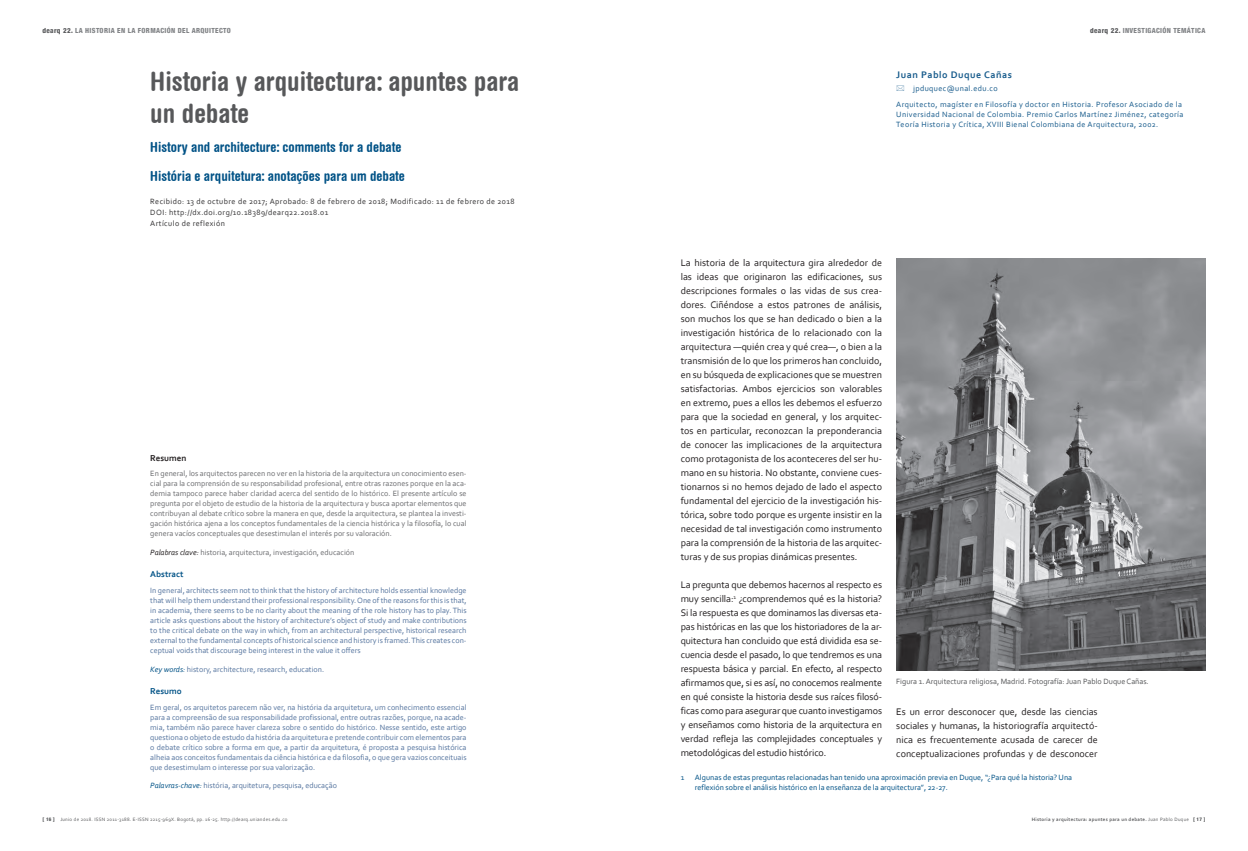
<style>
.page{position:relative;width:1248px;height:851px;background:#fff}
.page>*{position:absolute;margin:0;border:0;box-sizing:border-box;transform-origin:0 0}
.t1{font:700 condensed 27px/32px "Helvetica Rounded";color:#57585a}
.t2{font:700 condensed 14px/29.3px "Helvetica Rounded";color:#015286}
.t3{font:10px/14px "Corbel";color:#231f20;text-align:justify}
.t4{font:700 10px "Corbel";letter-spacing:.05em;color:#165a8b}
.t5{font:700 9px "Corbel";color:#015286}
.t6{font:700 9px "Corbel";color:#231f20}
.t7{font:8px/10px "Corbel";color:#56759f;text-align:justify}
.t8{font:8px/10px "Corbel";color:#6c6d70;text-align:justify}
.t9{font:8px/15.7px "Corbel";letter-spacing:.05em;color:#165a8b}
.t10{font:8px/10px "Corbel";color:#015286}
.t11{font:8px/11px "Corbel";letter-spacing:.05em;color:#333233}
.t12{font:8px "Corbel";color:#57585a}
.t13{font:800 condensed 7px "Helvetica 87";letter-spacing:.05em;color:#808285}
.t14{font:5px "Corbel";letter-spacing:.05em;color:#57585a}
.t15{font:700 5px "Corbel";letter-spacing:.05em;color:#57585a}
.s1{color:#57585a}
.s2{font-style:italic;color:#231f20}
.s3{font-style:italic;color:#015286}
.s4{font-family:"Helvetica 87";font-weight:800;font-stretch:condensed}
.s5{font-weight:400}
</style>
<div class="page">
<img style="left:896px;top:258px;width:309px;height:412px">
<p class="t13" style="left:43px;top:27px;width:190px"><span class="s1">dearq 22.</span> LA HISTORIA EN LA FORMACIÓN DEL ARQUITECTO</p>
<h1 class="t1" style="left:150px;top:65px;width:370px">Historia y arquitectura: apuntes para un debate</h1>
<h2 class="t2" style="left:150px;top:132px;width:256px">History and architecture: comments for a debate<br>História e arquitetura: anotações para um debate</h2>
<p class="t11" style="left:150px;top:195px;width:366px">Recibido: 13 de octubre de 2017; Aprobado: 8 de febrero de 2018; Modificado: 11 de febrero de 2018<br>DOI: http://dx.doi.org/10.18389/dearq22.2018.01<br>Artículo de reflexión</p>
<p class="t6" style="left:150px;top:452px;width:38px">Resumen</p>
<p class="t8" style="left:150px;top:468px;width:318px">En general, los arquitectos parecen no ver en la historia de la arquitectura un conocimiento esen&shy;cial para la comprensión de su responsabilidad profesional, entre otras razones porque en la aca&shy;demia tampoco parece haber claridad acerca del sentido de lo histórico. El presente artículo se pregunta por el objeto de estudio de la historia de la arquitectura y busca aportar elementos que contribuyan al debate crítico sobre la manera en que, desde la arquitectura, se plantea la investi&shy;gación histórica ajena a los conceptos fundamentales de la ciencia histórica y la filosofía, lo cual genera vacíos conceptuales que desestimulan el interés por su valoración.</p>
<p class="t8" style="left:150px;top:547px;width:205px"><span class="s2">Palabras clave:</span> historia, arquitectura, investigación, educación</p>
<p class="t5" style="left:150px;top:568px;width:35px">Abstract</p>
<p class="t7" style="left:150px;top:585px;width:318px">In general, architects seem not to think that the history of architecture holds essential knowledge that will help them understand their professional responsibility. One of the reasons for this is that, in academia, there seems to be no clarity about the meaning of the role history has to play. This article asks questions about the history of architecture’s object of study and make contributions to the critical debate on the way in which, from an architectural perspective, historical research external to the fundamental concepts of historical science and history is framed. This creates con&shy;ceptual voids that discourage being interest in the value it offers</p>
<p class="t7" style="left:150px;top:663px;width:175px"><span class="s3">Key words:</span> history, architecture, research, education.</p>
<p class="t5" style="left:150px;top:685px;width:33px">Resumo</p>
<p class="t7" style="left:150px;top:701px;width:318px">Em geral, os arquitetos parecem não ver, na história da arquitetura, um conhecimento essencial para a compreensão de sua responsabilidade profissional, entre outras razões, porque, na acade&shy;mia, também não parece haver clareza sobre o sentido do histórico. Nesse sentido, este artigo questiona o objeto de estudo da história da arquitetura e pretende contribuir com elementos para o debate crítico sobre a forma em que, a partir da arquitetura, é proposta a pesquisa histórica alheia aos conceitos fundamentais da ciência histórica e da filosofia, o que gera vazios conceituais que desestimulam o interesse por sua valorização.</p>
<p class="t7" style="left:150px;top:780px;width:188px"><span class="s3">Palavras-chave:</span> história, arquitetura, pesquisa, educação</p>
<p class="t14" style="left:43px;top:816px;width:246px"><span class="s4">[ 16 ]</span> Junio de 2018. ISSN 2011-3188. E-ISSN 2215-969X. Bogotá, pp. 16-25. http://dearq.uniandes.edu.co</p>
<p class="t13" style="left:1089px;top:27px;width:117px"><span class="s1">dearq 22.</span> INVESTIGACIÓN TEMÁTICA</p>
<p class="t4" style="left:896px;top:69px;width:117px">Juan Pablo Duque Cañas</p>
<p class="t9" style="left:896px;top:80px;width:287px;text-indent:17px">jpduquec@unal.edu.co<br>Arquitecto, magíster en Filosofía y doctor en Historia. Profesor Asociado de la</p>
<p class="t9" style="left:896px;top:109px;width:288px;line-height:10px">Universidad Nacional de Colombia. Premio Carlos Martínez Jiménez, categoría<br>Teoría Historia y Crítica, XVIII Bienal Colombiana de Arquitectura, 2002.</p>
<p class="t3" style="left:680px;top:255px;width:203px">La historia de la arquitectura gira alrededor de las ideas que originaron las edificaciones, sus descripciones formales o las vidas de sus crea&shy;dores. Ciñéndose a estos patrones de análisis, son muchos los que se han dedicado o bien a la investigación histórica de lo relacionado con la arquitectura —quién crea y qué crea—, o bien a la transmisión de lo que los primeros han concluido, en su búsqueda de explicaciones que se muestren satisfactorias. Ambos ejercicios son valorables en extremo, pues a ellos les debemos el esfuerzo para que la sociedad en general, y los arquitec&shy;tos en particular, reconozcan la preponderancia de conocer las implicaciones de la arquitectura como protagonista de los aconteceres del ser hu&shy;mano en su historia. No obstante, conviene cues&shy;tionarnos si no hemos dejado de lado el aspecto fundamental del ejercicio de la investigación his&shy;tórica, sobre todo porque es urgente insistir en la necesidad de tal investigación como instrumento para la comprensión de la historia de las arquitec&shy;turas y de sus propias dinámicas presentes.</p>
<p class="t3" style="left:680px;top:577px;width:203px">La pregunta que debemos hacernos al respecto es muy sencilla:<sup>1</sup> ¿comprendemos qué es la historia?<br>Si la respuesta es que dominamos las diversas eta&shy;pas históricas en las que los historiadores de la ar&shy;quitectura han concluido que está dividida esa se&shy;cuencia desde el pasado, lo que tendremos es una respuesta básica y parcial. En efecto, al respecto afirmamos que, si es así, no conocemos realmente en qué consiste la historia desde sus raíces filosó&shy;ficas como para asegurar que cuanto investigamos y enseñamos como historia de la arquitectura en verdad refleja las complejidades conceptuales y metodológicas del estudio histórico.</p>
<p class="t12" style="left:896px;top:676px;width:254px">Figura 1. Arquitectura religiosa, Madrid. Fotografía: Juan Pablo Duque Cañas.</p>
<p class="t3" style="left:896px;top:704px;width:203px">Es un error desconocer que, desde las ciencias sociales y humanas, la historiografía arquitectó&shy;nica es frecuentemente acusada de carecer de conceptualizaciones profundas y de desconocer</p>
<p class="t10" style="left:680px;top:772px;width:5px">1</p>
<p class="t10" style="left:694px;top:772px;width:379px">Algunas de estas preguntas relacionadas han tenido una aproximación previa en Duque, “¿Para qué la historia? Una reflexión sobre el análisis histórico en la enseñanza de la arquitectura”, 22-27.</p>
<p class="t15" style="left:1031px;top:816px;width:175px">Historia y arquitectura: apuntes para un debate. <span class="s5">Juan Pablo Duque</span> <span class="s4">[ 17 ]</span></p>
</div>
